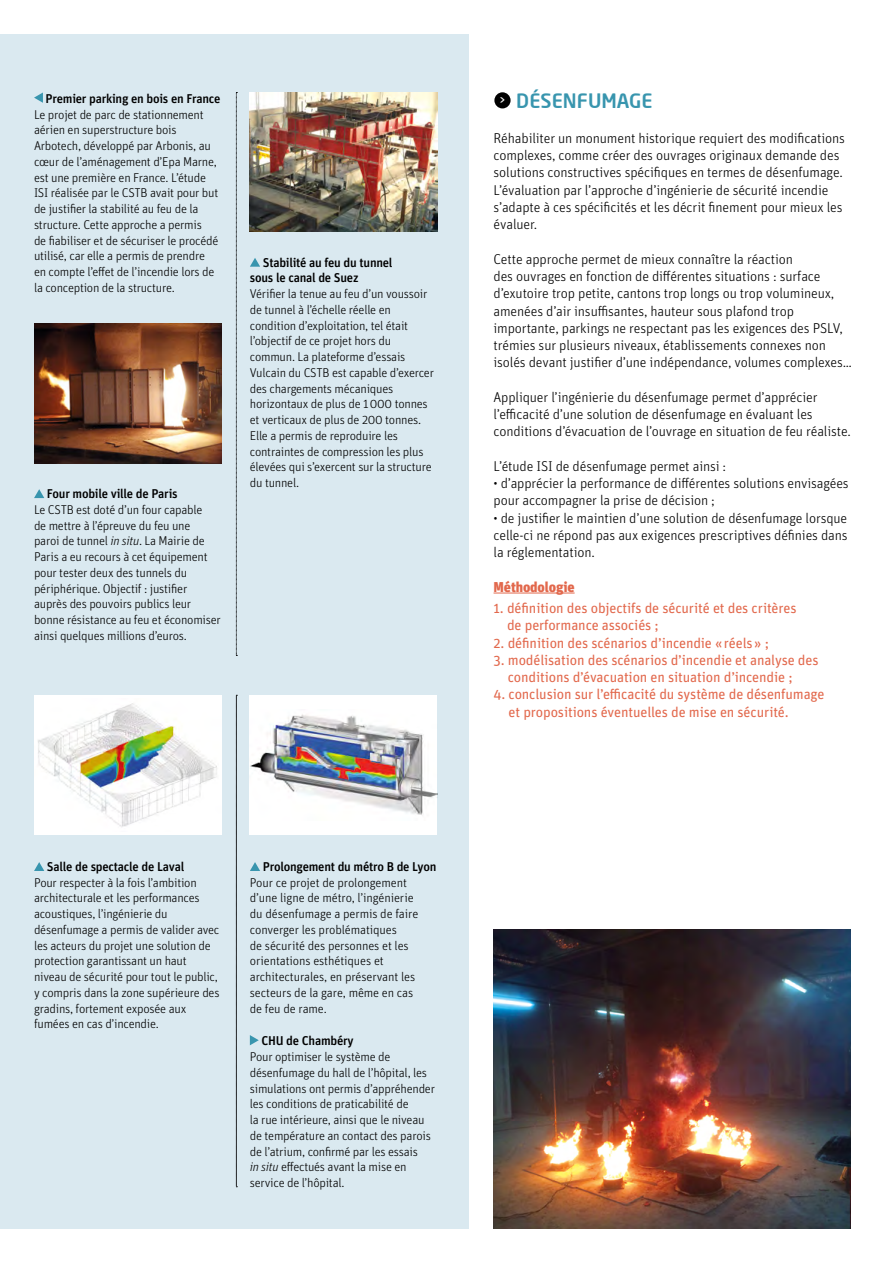
<style>
.page{position:relative;width:885px;height:1263px;background:#fff}
.page>*{position:absolute;margin:0;border:0;box-sizing:border-box;transform-origin:0 0}
.t1{font:500 19.5px "Neo Sans";color:#3895ae}
.t2{font:300 14.25px/17.2px "Unit OT";letter-spacing:-.01em;color:#000}
.t3{font:14.25px/17.2px "Unit OT";letter-spacing:-.01em;color:#e2684c}
.t4{font:900 14.25px "Unit OT";letter-spacing:-.01em;color:#e2684c}
.t5{font:300 12.75px/15.8px "Unit OT";letter-spacing:-.02em;color:#000}
.t6{font:500 12.75px/15.8px "Unit OT";letter-spacing:-.02em;color:#000}
.s1{font-style:italic}
</style>
<div class="page">
<div style="left:0;top:34px;width:468px;height:1195px;background:#dae9f0"></div>
<svg style="left:34px;top:489px;width:10px;height:9px"></svg>
<hr style="left:493px;top:593px;width:81px;height:1px;background:#e2684c">
<div style="left:494px;top:92px;width:16px;height:16px;background:#000;border-radius:50%"></div>
<svg style="left:34px;top:92px;width:9px;height:11px"></svg>
<svg style="left:34px;top:862px;width:10px;height:9px"></svg>
<img style="left:34px;top:324px;width:187px;height:140px">
<div style="left:34px;top:695px;width:187px;height:140px;background:#fff"></div>
<img style="left:38px;top:703px;width:179px;height:124px">
<svg style="left:250px;top:862px;width:10px;height:9px"></svg>
<svg style="left:250px;top:258px;width:10px;height:9px"></svg>
<svg style="left:250px;top:1035px;width:9px;height:10px"></svg>
<img style="left:250px;top:92px;width:187px;height:139px">
<div style="left:250px;top:695px;width:187px;height:140px;background:#fff"></div>
<img style="left:250px;top:714px;width:187px;height:101px">
<img style="left:493px;top:929px;width:357px;height:300px">
<svg style="left:236px;top:92px;width:1px;height:564px"></svg>
<svg style="left:236px;top:695px;width:1px;height:492px"></svg>
<p class="t6" style="left:46px;top:90px;width:176px">Premier parking en bois en France</p>
<p class="t5" style="left:34px;top:106px;width:186px">Le projet de parc de stationnement aérien en superstructure bois Arbotech, développé par Arbonis, au cœur de l’aménagement d’Epa Marne, est une première en France. L’étude ISI réalisée par le CSTB avait pour but de justifier la stabilité au feu de la structure. Cette approche a permis<br>de fiabiliser et de sécuriser le procédé utilisé, car elle a permis de prendre en compte l’effet de l’incendie lors de la conception de la structure.</p>
<p class="t6" style="left:47px;top:486px;width:132px">Four mobile ville de Paris</p>
<p class="t5" style="left:34px;top:502px;width:188px">Le CSTB est doté d’un four capable<br>de mettre à l’épreuve du feu une<br>paroi de tunnel <span class="s1">in situ</span>. La Mairie de Paris a eu recours à cet équipement pour tester deux des tunnels du périphérique. Objectif : justifier auprès des pouvoirs publics leur bonne résistance au feu et économiser ainsi quelques millions d’euros.</p>
<p class="t6" style="left:250px;top:254px;width:144px;text-indent:13px">Stabilité au feu du tunnel sous le canal de Suez</p>
<p class="t5" style="left:250px;top:286px;width:185px">Vérifier la tenue au feu d’un voussoir de tunnel à l’échelle réelle en condition d’exploitation, tel était l’objectif de ce projet hors du commun. La plateforme d’essais<br>Vulcain du CSTB est capable d’exercer des chargements mécaniques horizontaux de plus de 1000 tonnes et verticaux de plus de 200 tonnes.<br>Elle a permis de reproduire les contraintes de compression les plus élevées qui s’exercent sur la structure du tunnel.</p>
<p class="t6" style="left:47px;top:858px;width:139px">Salle de spectacle de Laval</p>
<p class="t5" style="left:34px;top:874px;width:187px">Pour respecter à la fois l’ambition architecturale et les performances acoustiques, l’ingénierie du désenfumage a permis de valider avec les acteurs du projet une solution de protection garantissant un haut niveau de sécurité pour tout le public, y compris dans la zone supérieure des gradins, fortement exposée aux fumées en cas d’incendie.</p>
<p class="t6" style="left:263px;top:858px;width:175px">Prolongement du métro B de Lyon</p>
<p class="t5" style="left:250px;top:874px;width:170px">Pour ce projet de prolongement d’une ligne de métro, l’ingénierie du désenfumage a permis de faire converger les problématiques<br>de sécurité des personnes et les orientations esthétiques et architecturales, en préservant les secteurs de la gare, même en cas de feu de rame.</p>
<p class="t6" style="left:261px;top:1033px;width:94px">CHU de Chambéry</p>
<p class="t5" style="left:250px;top:1049px;width:187px">Pour optimiser le système de désenfumage du hall de l’hôpital, les simulations ont permis d’appréhender les conditions de praticabilité de<br>la rue intérieure, ainsi que le niveau de température an contact des parois de l’atrium, confirmé par les essais<br><span class="s1">in situ</span> effectués avant la mise en service de l’hôpital.</p>
<h1 class="t1" style="left:499px;top:89px;width:155px"><sup>&gt;</sup> DÉSENFUMAGE</h1>
<p class="t2" style="left:493px;top:129px;width:353px">Réhabiliter un monument historique requiert des modifications complexes, comme créer des ouvrages originaux demande des solutions constructives spécifiques en termes de désenfumage.<br>L’évaluation par l’approche d’ingénierie de sécurité incendie s’adapte à ces spécificités et les décrit finement pour mieux les évaluer.</p>
<p class="t2" style="left:493px;top:250px;width:360px">Cette approche permet de mieux connaître la réaction<br>des ouvrages en fonction de différentes situations : surface d’exutoire trop petite, cantons trop longs ou trop volumineux, amenées d’air insuffisantes, hauteur sous plafond trop importante, parkings ne respectant pas les exigences des PSLV, trémies sur plusieurs niveaux, établissements connexes non isolés devant justifier d’une indépendance, volumes complexes…</p>
<p class="t2" style="left:493px;top:388px;width:359px">Appliquer l’ingénierie du désenfumage permet d’apprécier l’efficacité d’une solution de désenfumage en évaluant les conditions d’évacuation de l’ouvrage en situation de feu réaliste.</p>
<p class="t2" style="left:493px;top:457px;width:234px">L’étude ISI de désenfumage permet ainsi :</p>
<p class="t2" style="left:493px;top:475px;width:356px">• d’apprécier la performance de différentes solutions envisagées pour accompagner la prise de décision ;</p>
<p class="t2" style="left:493px;top:509px;width:355px;text-align:justify">• de justifier le maintien d’une solution de désenfumage lorsque celle-ci ne répond pas aux exigences prescriptives définies dans la réglementation.</p>
<p class="t4" style="left:493px;top:577px;width:83px">Méthodologie</p>
<p class="t3" style="left:507px;top:599px;width:291px;text-indent:-13px">1. définition des objectifs de sécurité et des critères de performance associés ;</p>
<p class="t3" style="left:493px;top:634px;width:277px">2. définition des scénarios d’incendie «réels» ;</p>
<p class="t3" style="left:508px;top:651px;width:312px;text-indent:-14px">3. modélisation des scénarios d’incendie et analyse des conditions d’évacuation en situation d’incendie ;</p>
<p class="t3" style="left:508px;top:686px;width:317px;text-indent:-15px">4. conclusion sur l’efficacité du système de désenfumage et propositions éventuelles de mise en sécurité.</p>
</div>
